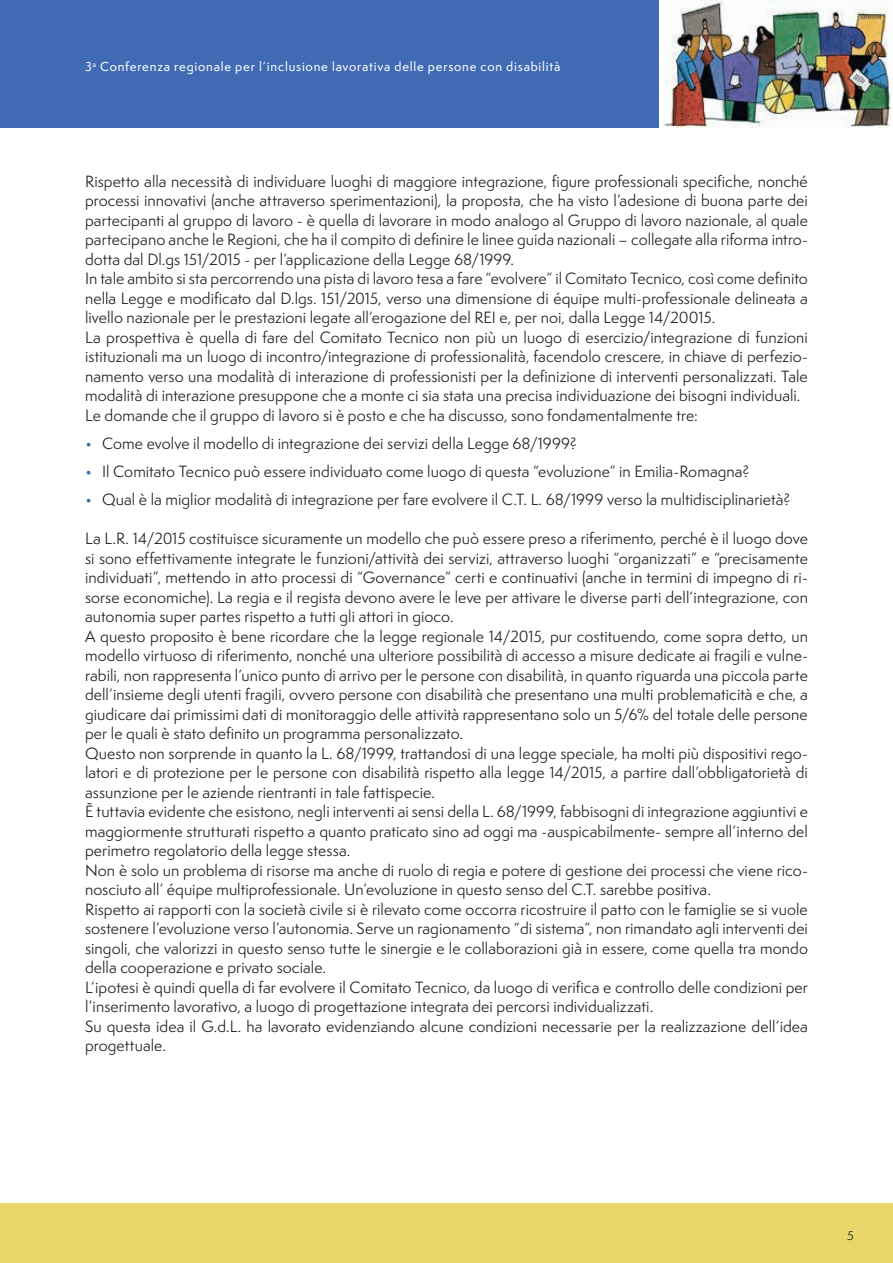
<style>
.page{position:relative;width:893px;height:1263px;background:#fff}
.page>*{position:absolute;margin:0;border:0;box-sizing:border-box;transform-origin:0 0}
.Testo{font:15px/19.5px "Semplicita Pro";letter-spacing:.005em;color:#231f20;text-align:justify}
.t1{font:500 12px "Semplicita Pro";letter-spacing:.065em;color:#fff}
.t2{font:12px "Semplicita Pro";color:#231f20}
.s1{color:#406ab4}
</style>
<div class="page">
<div style="left:0;top:0;width:893px;height:128px;background:#406ab4"></div>
<div style="left:0;top:1203px;width:893px;height:60px;background:#e8d66b"></div>
<div style="left:659px;top:0;width:234px;height:128px;background:#fff"></div>
<img style="left:664px;top:0;width:229px;height:128px">
<p class="t1" style="left:85px;top:58px;width:477px">3<sup>a</sup> Conferenza regionale per l’inclusione lavorativa delle persone con disabilità</p>
<p class="Testo" style="left:85px;top:171px;width:724px">Rispetto alla necessità di individuare luoghi di maggiore integrazione, figure professionali specifiche, nonché processi innovativi (anche attraverso sperimentazioni), la proposta, che ha visto l’adesione di buona parte dei partecipanti al gruppo di lavoro - è quella di lavorare in modo analogo al Gruppo di lavoro nazionale, al quale partecipano anche le Regioni, che ha il compito di definire le linee guida nazionali – collegate alla riforma intro&shy;dotta dal Dl.gs 151/2015 - per l’applicazione della Legge 68/1999.</p>
<p class="Testo" style="left:85px;top:269px;width:724px">In tale ambito si sta percorrendo una pista di lavoro tesa a fare “evolvere” il Comitato Tecnico, così come definito nella Legge e modificato dal D.lgs. 151/2015, verso una dimensione di équipe multi-professionale delineata a livello nazionale per le prestazioni legate all’erogazione del REI e, per noi, dalla Legge 14/20015.</p>
<p class="Testo" style="left:85px;top:327px;width:724px">La prospettiva è quella di fare del Comitato Tecnico non più un luogo di esercizio/integrazione di funzioni istituzionali ma un luogo di incontro/integrazione di professionalità, facendolo crescere, in chiave di perfezio&shy;namento verso una modalità di interazione di professionisti per la definizione di interventi personalizzati. Tale modalità di interazione presuppone che a monte ci sia stata una precisa individuazione dei bisogni individuali.</p>
<p class="Testo" style="left:85px;top:405px;width:614px">Le domande che il gruppo di lavoro si è posto e che ha discusso, sono fondamentalmente tre:</p>
<p class="Testo" style="left:85px;top:433px;width:493px"><span class="s1">•</span> Come evolve il modello di integrazione dei servizi della Legge 68/1999?</p>
<p class="Testo" style="left:85px;top:461px;width:666px"><span class="s1">•</span> Il Comitato Tecnico può essere individuato come luogo di questa “evoluzione” in Emilia-Romagna?</p>
<p class="Testo" style="left:85px;top:489px;width:707px"><span class="s1">•</span> Qual è la miglior modalità di integrazione per fare evolvere il C.T. L. 68/1999 verso la multidisciplinarietà?</p>
<p class="Testo" style="left:85px;top:528px;width:724px">La L.R. 14/2015 costituisce sicuramente un modello che può essere preso a riferimento, perché è il luogo dove si sono effettivamente integrate le funzioni/attività dei servizi, attraverso luoghi “organizzati” e “precisamente individuati”, mettendo in atto processi di “Governance” certi e continuativi (anche in termini di impegno di ri&shy;sorse economiche). La regia e il regista devono avere le leve per attivare le diverse parti dell’integrazione, con autonomia super partes rispetto a tutti gli attori in gioco.</p>
<p class="Testo" style="left:85px;top:626px;width:724px">A questo proposito è bene ricordare che la legge regionale 14/2015, pur costituendo, come sopra detto, un modello virtuoso di riferimento, nonché una ulteriore possibilità di accesso a misure dedicate ai fragili e vulne&shy;rabili, non rappresenta l’unico punto di arrivo per le persone con disabilità, in quanto riguarda una piccola parte dell’insieme degli utenti fragili, ovvero persone con disabilità che presentano una multi problematicità e che, a giudicare dai primissimi dati di monitoraggio delle attività rappresentano solo un 5/6% del totale delle persone per le quali è stato definito un programma personalizzato.</p>
<p class="Testo" style="left:85px;top:743px;width:724px">Questo non sorprende in quanto la L. 68/1999, trattandosi di una legge speciale, ha molti più dispositivi rego&shy;latori e di protezione per le persone con disabilità rispetto alla legge 14/2015, a partire dall’obbligatorietà di assunzione per le aziende rientranti in tale fattispecie.</p>
<p class="Testo" style="left:85px;top:801px;width:724px">È tuttavia evidente che esistono, negli interventi ai sensi della L. 68/1999, fabbisogni di integrazione aggiuntivi e maggiormente strutturati rispetto a quanto praticato sino ad oggi ma -auspicabilmente- sempre all’interno del perimetro regolatorio della legge stessa.</p>
<p class="Testo" style="left:85px;top:860px;width:724px">Non è solo un problema di risorse ma anche di ruolo di regia e potere di gestione dei processi che viene rico&shy;nosciuto all’ équipe multiprofessionale. Un’evoluzione in questo senso del C.T. sarebbe positiva.</p>
<p class="Testo" style="left:85px;top:899px;width:724px">Rispetto ai rapporti con la società civile si è rilevato come occorra ricostruire il patto con le famiglie se si vuole sostenere l’evoluzione verso l’autonomia. Serve un ragionamento “di sistema”, non rimandato agli interventi dei singoli, che valorizzi in questo senso tutte le sinergie e le collaborazioni già in essere, come quella tra mondo della cooperazione e privato sociale.</p>
<p class="Testo" style="left:85px;top:977px;width:724px">L’ipotesi è quindi quella di far evolvere il Comitato Tecnico, da luogo di verifica e controllo delle condizioni per l’inserimento lavorativo, a luogo di progettazione integrata dei percorsi individualizzati.</p>
<p class="Testo" style="left:85px;top:1016px;width:724px">Su questa idea il G.d.L. ha lavorato evidenziando alcune condizioni necessarie per la realizzazione dell’idea progettuale.</p>
<p class="t2" style="left:847px;top:1227px;width:8px">5</p>
</div>
